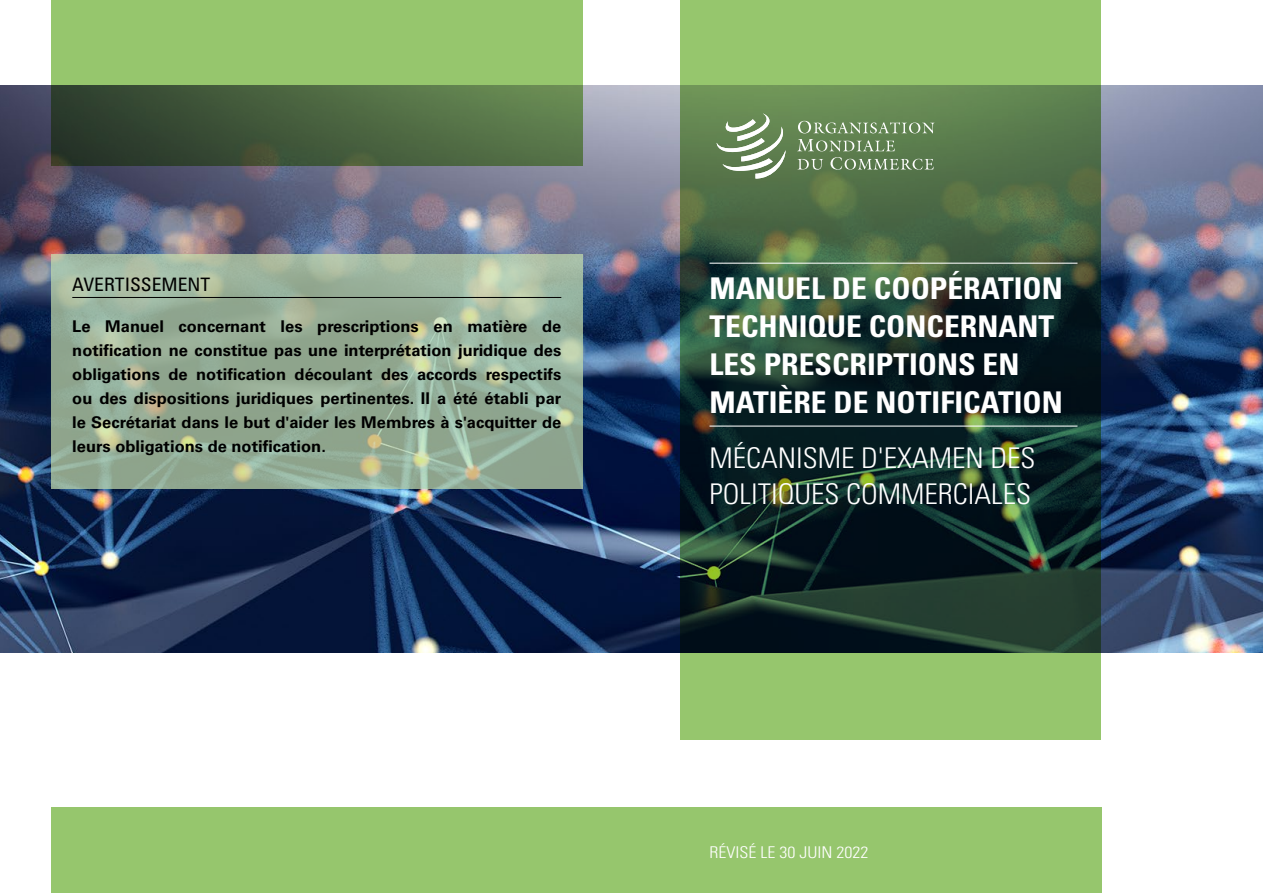
<style>
.page{position:relative;width:1263px;height:893px;background:#fff}
.page>*{position:absolute;margin:0;border:0;box-sizing:border-box;transform-origin:0 0}
.t1{font:700 condensed 30px/37.8px "Univers LT Std";color:#fff;scale:1.05 1}
.t2{font:300 condensed 28.5px/36px "Univers LT Std";color:#fff;scale:1.05 1}
.t3{font:condensed 18.6px "Univers LT Std";color:#000;scale:1.05 1}
.t4{font:700 16.2px/24px "Univers LT Std";color:#000;text-align:justify}
.t5{font:300 condensed 16.2px "Univers LT Std";color:#fff;scale:1.11 1}
</style>
<div class="page">
<img style="left:0;top:85px;width:1263px;height:568px">
<svg style="left:680px;top:0;width:421px;height:740px;background:#426140"></svg>
<svg style="left:51px;top:0;width:532px;height:166px;background:#6f9355"></svg>
<div style="left:51px;top:808px;width:1050px;height:85px;background:#96c66d"></div>
<hr style="left:709px;top:263px;width:368px;height:1px;background:#fff">
<hr style="left:709px;top:426px;width:368px;height:1px;background:#fff">
<svg style="left:51px;top:254px;width:532px;height:235px;background:#9ab199"></svg>
<hr style="left:72px;top:297px;width:489px;height:1px;background:#000">
<svg style="left:797px;top:121px;width:137px;height:49px;background:#759168"></svg>
<svg style="left:716px;top:113px;width:69px;height:66px"></svg>
<p class="t3" style="left:72px;top:272px;width:133px">AVERTISSEMENT</p>
<p class="t4" style="left:72px;top:314px;width:491px">Le Manuel concernant les prescriptions en matière de notification ne constitue pas une interprétation juridique des obligations de notification découlant des accords respectifs ou des dispositions juridiques pertinentes. Il a été établi par le Secrétariat dans le but d'aider les Membres à s'acquitter de leurs obligations de notification.</p>
<h1 class="t1" style="left:709px;top:270px;width:338px">MANUEL DE COOPÉRATION<br>TECHNIQUE CONCERNANT<br>LES PRESCRIPTIONS EN<br>MATIÈRE DE NOTIFICATION</h1>
<h2 class="t2" style="left:709px;top:440px;width:312px">MÉCANISME D'EXAMEN DES<br>POLITIQUES COMMERCIALES</h2>
<p class="t5" style="left:709px;top:843px;width:145px">RÉVISÉ LE 30 JUIN 2022</p>
</div>
